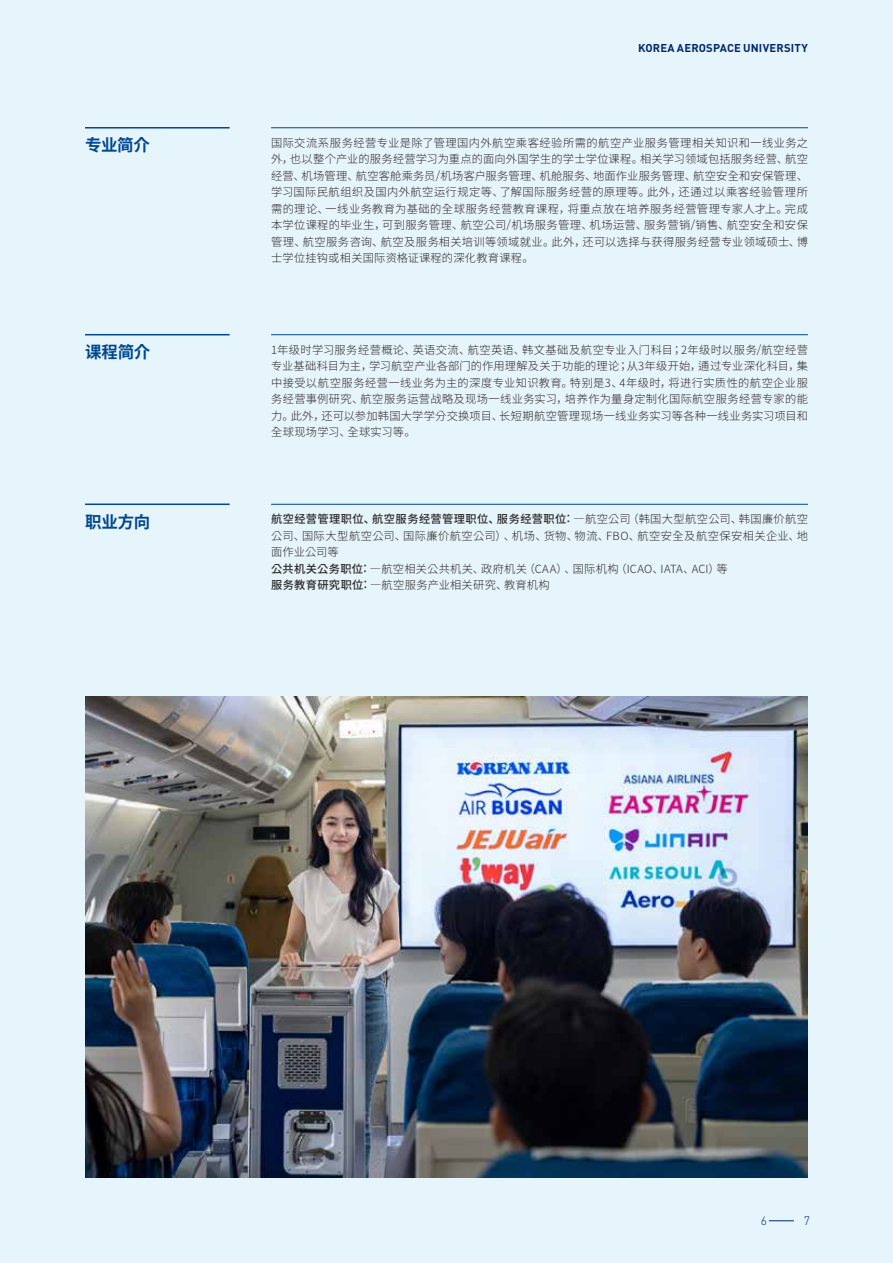
<style>
.page{position:relative;width:893px;height:1263px;background:#e6f4fb}
.page>*{position:absolute;margin:0;border:0;box-sizing:border-box;transform-origin:0 0}
.t1{font:700 16.5px "Noto Sans CJ Kjp";letter-spacing:-.015em;color:#004892}
.t2{font:300 12px "DIN Pro";color:#002870}
.t3{font:300 11.25px/16.5px "Noto Sans CJ Kjp";letter-spacing:.025em;color:#2b2929;text-align:justify}
.t4{font:700 11.25px "DIN Pro";letter-spacing:.01em;color:#002870}
.s1{font-weight:500}
</style>
<div class="page">
<hr style="left:85px;top:127px;width:145px;height:1px;background:#004892">
<hr style="left:271px;top:127px;width:537px;height:1px;background:#004892">
<hr style="left:85px;top:334px;width:145px;height:1px;background:#004892">
<hr style="left:271px;top:334px;width:537px;height:1px;background:#004892">
<hr style="left:85px;top:503px;width:145px;height:2px;background:#004892">
<hr style="left:271px;top:504px;width:537px;height:1px;background:#004892">
<svg style="left:769px;top:1220px;width:25px;height:1px"></svg>
<img style="left:85px;top:696px;width:723px;height:482px">
<p class="t4" style="left:638px;top:39px;width:171px">KOREA AEROSPACE UNIVERSITY</p>
<h1 class="t1" style="left:85px;top:136px;width:66px">专业简介</h1>
<p class="t3" style="left:271px;top:135px;width:538px">国际交流系服务经营专业是除了管理国内外航空乘客经验所需的航空产业服务管理相关知识和一线业务之外，也以整个产业的服务经营学习为重点的面向外国学生的学士学位课程。相关学习领域包括服务经营、航空经营、机场管理、航空客舱乘务员/机场客户服务管理、机舱服务、地面作业服务管理、航空安全和安保管理、学习国际民航组织及国内外航空运行规定等、了解国际服务经营的原理等。此外，还通过以乘客经验管理所需的理论、一线业务教育为基础的全球服务经营教育课程，将重点放在培养服务经营管理专家人才上。完成本学位课程的毕业生，可到服务管理、航空公司/机场服务管理、机场运营、服务营销/销售、航空安全和安保管理、航空服务咨询、航空及服务相关培训等领域就业。此外，还可以选择与获得服务经营专业领域硕士、博士学位挂钩或相关国际资格证课程的深化教育课程。</p>
<h1 class="t1" style="left:85px;top:343px;width:67px">课程简介</h1>
<p class="t3" style="left:271px;top:342px;width:538px">1年级时学习服务经营概论、英语交流、航空英语、韩文基础及航空专业入门科目；2年级时以服务/航空经营专业基础科目为主，学习航空产业各部门的作用理解及关于功能的理论；从3年级开始，通过专业深化科目，集中接受以航空服务经营一线业务为主的深度专业知识教育。特别是3、4年级时，将进行实质性的航空企业服务经营事例研究、航空服务运营战略及现场一线业务实习，培养作为量身定制化国际航空服务经营专家的能力。此外，还可以参加韩国大学学分交换项目、长短期航空管理现场一线业务实习等各种一线业务实习项目和全球现场学习、全球实习等。</p>
<h1 class="t1" style="left:85px;top:513px;width:67px">职业方向</h1>
<p class="t3" style="left:271px;top:511px;width:538px;text-align:left"><span class="s1">航空经营管理职位、航空服务经营管理职位、服务经营职位:</span> —航空公司（韩国大型航空公司、韩国廉价航空公司、国际大型航空公司、国际廉价航空公司）、机场、货物、物流、FBO、航空安全及航空保安相关企业、地面作业公司等<br><span class="s1">公共机关公务职位:</span> —航空相关公共机关、政府机关（CAA）、国际机构（ICAO、IATA、ACI）等<br><span class="s1">服务教育研究职位:</span> —航空服务产业相关研究、教育机构</p>
<p class="t2" style="left:761px;top:1211px;width:8px">6</p>
<p class="t2" style="left:804px;top:1211px;width:8px">7</p>
</div>
